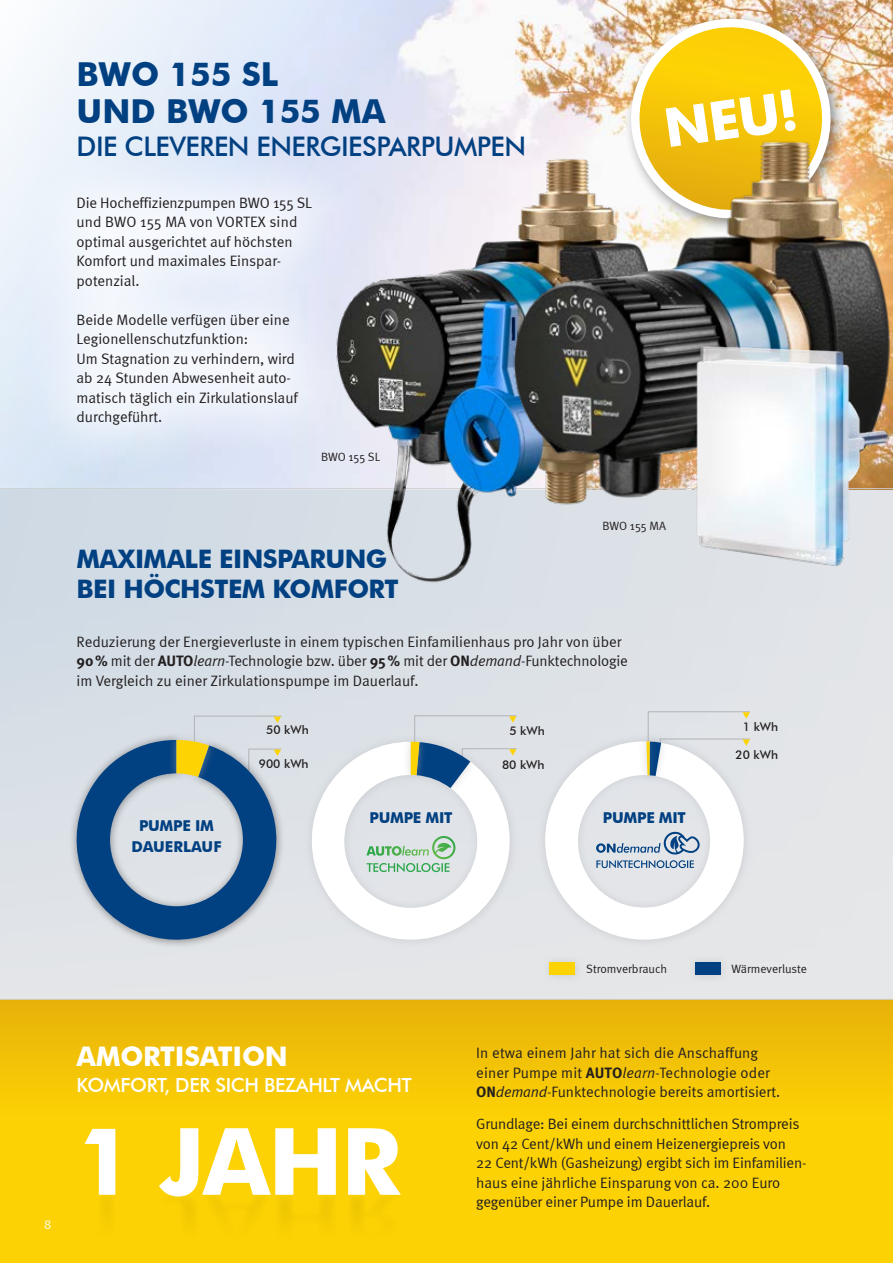
<style>
.page{position:relative;width:893px;height:1263px;background:#fff}
.page>*{position:absolute;margin:0;border:0;box-sizing:border-box;transform-origin:0 0}
.t1{font:700 93.15px "Futura BT";color:#fff}
.t2{font:700 33px/37.5px "Futura BT";color:#014081}
.t3{font:500 27px "Futura BT";letter-spacing:-.02em;color:#014081}
.t4{font:700 27px "Futura BT";letter-spacing:-.01em;color:#fff}
.t5{font:700 25.5px/30px "Futura BT";letter-spacing:-.02em;color:#014081}
.t6{font:500 19.5px "Futura BT";letter-spacing:-.02em;color:#fff}
.t7{font:15px/19.5px "Meta Normal";letter-spacing:-.005em;color:#231f20}
.t8{font:700 15px/21px "Futura BT";letter-spacing:-.02em;color:#014081;text-align:center}
.t9{font:12.75px "Meta Normal";color:#fff}
.t10{font:12px "Meta Normal";color:#231f20}
.t11{font:500 12px "Futura BT";color:#231f20}
.s1{font-family:"Meta Pro";font-weight:700}
.s2{font-style:italic}
</style>
<div class="page">
<div style="left:0;top:489px;width:893px;height:511px;background:#dde2e7"></div>
<img style="left:0;top:0;width:892px;height:488px">
<hr style="left:0;top:488px;width:893px;height:1px;background:#cdcfce">
<hr style="left:892px;top:0;width:1px;height:1263px;background:#fff">
<div style="left:0;top:999px;width:893px;height:264px;background:linear-gradient(to bottom,#edbb08,#ffda02)"></div>
<hr style="left:0;top:999px;width:893px;height:1px;background:#cdcfce">
<div style="left:624px;top:11px;width:223px;height:223px;background:#231f20;opacity:.5"></div>
<svg style="left:629px;top:17px;width:204px;height:104px"></svg>
<div style="left:18px;top:137px;width:351px;height:346px;background:#fff;opacity:.75"></div>
<img style="left:327px;top:148px;width:173px;height:435px">
<img style="left:500px;top:121px;width:390px;height:384px">
<div style="left:541px;top:954px;width:43px;height:30px;background:#e2e3e5"></div>
<div style="left:550px;top:962px;width:25px;height:13px;background:#fed304"></div>
<div style="left:686px;top:954px;width:43px;height:30px;background:#e2e3e5"></div>
<div style="left:695px;top:962px;width:25px;height:13px;background:#014081"></div>
<svg style="left:72px;top:740px;width:210px;height:206px"></svg>
<div style="left:168px;top:731px;width:49px;height:54px;background:#b2b3b7;opacity:.5"></div>
<svg style="left:176px;top:715px;width:106px;height:62px"></svg>
<div style="left:536px;top:732px;width:217px;height:216px;background:#e3e5e8"></div>
<svg style="left:545px;top:711px;width:205px;height:229px"></svg>
<div style="left:303px;top:733px;width:215px;height:215px;background:#e2e4e8"></div>
<svg style="left:309px;top:715px;width:208px;height:225px"></svg>
<svg style="left:85px;top:1194px;width:316px;height:47px;background:#fad003"></svg>
<img style="left:682px;top:325px;width:211px;height:256px">
<h2 class="t2" style="left:77px;top:55px;width:310px">BWO 155 SL<br>UND BWO 155 MA</h2>
<h3 class="t3" style="left:77px;top:130px;width:451px">DIE CLEVEREN ENERGIESPARPUMPEN</h3>
<p class="t7" style="left:77px;top:192px;width:237px">Die Hocheffizienzpumpen BWO 155 SL und BWO 155 MA von VORTEX sind optimal ausgerichtet auf höchsten<br>Komfort und maximales Einspar&shy;potenzial.</p>
<p class="t7" style="left:77px;top:309px;width:223px">Beide Modelle verfügen über eine<br>Legionellenschutzfunktion:<br>Um Stagnation zu verhindern, wird ab 24 Stunden Abwesenheit auto&shy;matisch täglich ein Zirkulationslauf durchgeführt.</p>
<p class="t10" style="left:321px;top:450px;width:61px">BWO 155 SL</p>
<h3 class="t5" style="left:77px;top:544px;width:324px">MAXIMALE EINSPARUNG<br>BEI HÖCHSTEM KOMFORT</h3>
<p class="t10" style="left:602px;top:518px;width:65px">BWO 155 MA</p>
<p class="t7" style="left:77px;top:631px;width:553px">Reduzierung der Energieverluste in einem typischen Einfamilienhaus pro Jahr von über<br><span class="s1">90%</span> mit der <span class="s1">AUTO</span><span class="s2">learn</span>-Technologie bzw. über <span class="s1">95%</span> mit der <span class="s1">ON</span><span class="s2">demand</span>-Funktechnologie im Vergleich zu einer Zirkulationspumpe im Dauerlauf.</p>
<p class="t8" style="left:131px;top:815px;width:92px">PUMPE IM<br>DAUERLAUF</p>
<p class="t11" style="left:266px;top:723px;width:44px">50 kWh</p>
<p class="t11" style="left:259px;top:756px;width:51px">900 kWh</p>
<p class="t8" style="left:369px;top:807px;width:84px">PUMPE MIT</p>
<p class="t11" style="left:509px;top:723px;width:37px">5 kWh</p>
<p class="t11" style="left:502px;top:757px;width:44px">80 kWh</p>
<p class="t8" style="left:603px;top:807px;width:84px">PUMPE MIT</p>
<p class="t11" style="left:743px;top:719px;width:37px">1 kWh</p>
<p class="t11" style="left:735px;top:747px;width:44px">20 kWh</p>
<p class="t9" style="left:44px;top:1217px;width:9px">8</p>
<h3 class="t4" style="left:76px;top:1040px;width:213px">AMORTISATION</h3>
<h3 class="t6" style="left:76px;top:1073px;width:337px">KOMFORT, DER SICH BEZAHLT MACHT</h3>
<h1 class="t1" style="left:76px;top:1105px;width:326px">1 JAHR</h1>
<p class="t10" style="left:586px;top:961px;width:82px">Stromverbrauch</p>
<p class="t10" style="left:731px;top:961px;width:77px">Wärmeverluste</p>
<p class="t7" style="left:476px;top:1043px;width:306px">In etwa einem Jahr hat sich die Anschaffung einer Pumpe mit <span class="s1">AUTO</span><span class="s2">learn</span>-Technologie oder<br><span class="s1">ON</span><span class="s2">demand</span>-Funktechnologie bereits amortisiert.</p>
<p class="t7" style="left:476px;top:1114px;width:332px">Grundlage: Bei einem durchschnittlichen Strompreis von 42 Cent/kWh und einem Heizenergiepreis von<br>22 Cent/kWh (Gasheizung) ergibt sich im Einfamilien&shy;haus eine jährliche Einsparung von ca. 200 Euro gegenüber einer Pumpe im Dauerlauf.</p>
</div>
